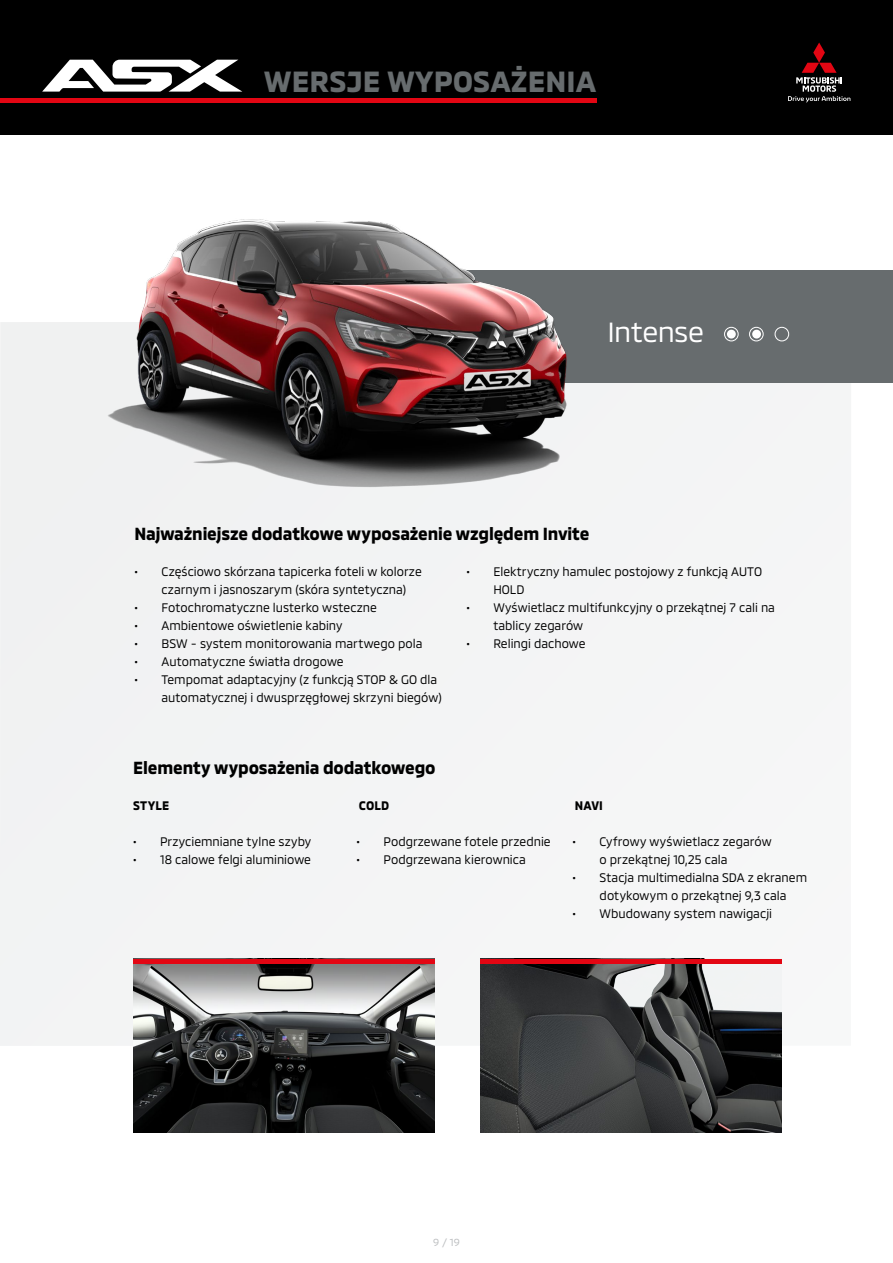
<style>
.page{position:relative;width:893px;height:1263px;background:#fff}
.page>*{position:absolute;margin:0;border:0;box-sizing:border-box;transform-origin:0 0}
.t1{font:700 30px "MMC";color:#676c6e}
.t2{font:28.5px "MMC";letter-spacing:-.02em;color:#fff}
.t3{font:700 18px "MMC";letter-spacing:-.01em;color:#000;scale:.95 1}
.t4{font:12.75px/18px "MMC";color:#000;scale:.95 1}
.t5{font:700 12.75px "MMC";letter-spacing:.005em;color:#000;scale:.95 1}
.t6{font:10.5px "MMC";color:#bcbec0}
</style>
<div class="page">
<div style="left:0;top:322px;width:851px;height:724px;background:#f3f4f5"></div>
<div style="left:262px;top:270px;width:631px;height:113px;background:#676c6e"></div>
<img style="left:107px;top:219px;width:460px;height:268px">
<div style="left:0;top:0;width:893px;height:134px;background:#000"></div>
<svg style="left:42px;top:60px;width:200px;height:32px"></svg>
<div style="left:0;top:98px;width:597px;height:5px;background:#e30613"></div>
<svg style="left:788px;top:43px;width:62px;height:60px"></svg>
<img style="left:133px;top:963px;width:301px;height:170px">
<hr style="left:133px;top:959px;width:301px;height:4px;background:#e30613">
<img style="left:480px;top:963px;width:301px;height:170px">
<hr style="left:480px;top:959px;width:301px;height:4px;background:#e30613">
<div style="left:724px;top:327px;width:14px;height:14px;border:1px solid #fff;border-radius:50%"></div>
<div style="left:749px;top:327px;width:14px;height:14px;border:1px solid #fff;border-radius:50%"></div>
<div style="left:775px;top:327px;width:14px;height:14px;border:1px solid #fff;border-radius:50%"></div>
<div style="left:727px;top:330px;width:9px;height:9px;background:#fff;border-radius:50%"></div>
<div style="left:752px;top:330px;width:9px;height:9px;background:#fff;border-radius:50%"></div>
<h1 class="t1" style="left:264px;top:57px;width:334px">WERSJE WYPOSAŻENIA</h1>
<h2 class="t2" style="left:607px;top:309px;width:98px">Intense</h2>
<h3 class="t3" style="left:134px;top:519px;width:481px">Najważniejsze dodatkowe wyposażenie względem Invite</h3>
<p class="t4" style="left:162px;top:561px;width:275px;text-indent:-27px">• Częściowo skórzana tapicerka foteli w kolorze czarnym i jasnoszarym (skóra syntetyczna)</p>
<p class="t4" style="left:135px;top:597px;width:257px">• Fotochromatyczne lusterko wsteczne</p>
<p class="t4" style="left:135px;top:615px;width:220px">• Ambientowe oświetlenie kabiny</p>
<p class="t4" style="left:135px;top:633px;width:305px">• BSW - system monitorowania martwego pola</p>
<p class="t4" style="left:135px;top:651px;width:222px">• Automatyczne światła drogowe</p>
<p class="t4" style="left:162px;top:669px;width:297px;text-indent:-27px">• Tempomat adaptacyjny (z funkcją STOP &amp; GO dla automatycznej i dwusprzęgłowej skrzyni biegów)</p>
<h3 class="t3" style="left:133px;top:753px;width:320px">Elementy wyposażenia dodatkowego</h3>
<p class="t4" style="left:493px;top:561px;width:284px;text-indent:-27px">• Elektryczny hamulec postojowy z funkcją AUTO<br>HOLD</p>
<p class="t4" style="left:493px;top:597px;width:298px;text-indent:-27px">• Wyświetlacz multifunkcyjny o przekątnej 7 cali na tablicy zegarów</p>
<p class="t4" style="left:466px;top:633px;width:127px">• Relingi dachowe</p>
<p class="t5" style="left:133px;top:795px;width:40px">STYLE</p>
<p class="t5" style="left:359px;top:795px;width:33px">COLD</p>
<p class="t5" style="left:575px;top:795px;width:31px">NAVI</p>
<p class="t4" style="left:133px;top:831px;width:189px">• Przyciemniane tylne szyby</p>
<p class="t4" style="left:133px;top:849px;width:189px">• 18 calowe felgi aluminiowe</p>
<p class="t4" style="left:357px;top:831px;width:206px">• Podgrzewane fotele przednie</p>
<p class="t4" style="left:357px;top:849px;width:180px">• Podgrzewana kierownica</p>
<p class="t4" style="left:600px;top:831px;width:182px;text-indent:-27px">• Cyfrowy wyświetlacz zegarów o przekątnej 10,25 cala</p>
<p class="t4" style="left:573px;top:867px;width:248px;text-align:center">• Stacja multimedialna SDA z ekranem dotykowym o przekątnej 9,3 cala</p>
<p class="t4" style="left:573px;top:903px;width:212px">• Wbudowany system nawigacji</p>
<p class="t6" style="left:433px;top:1233px;width:28px">9 / 19</p>
</div>
